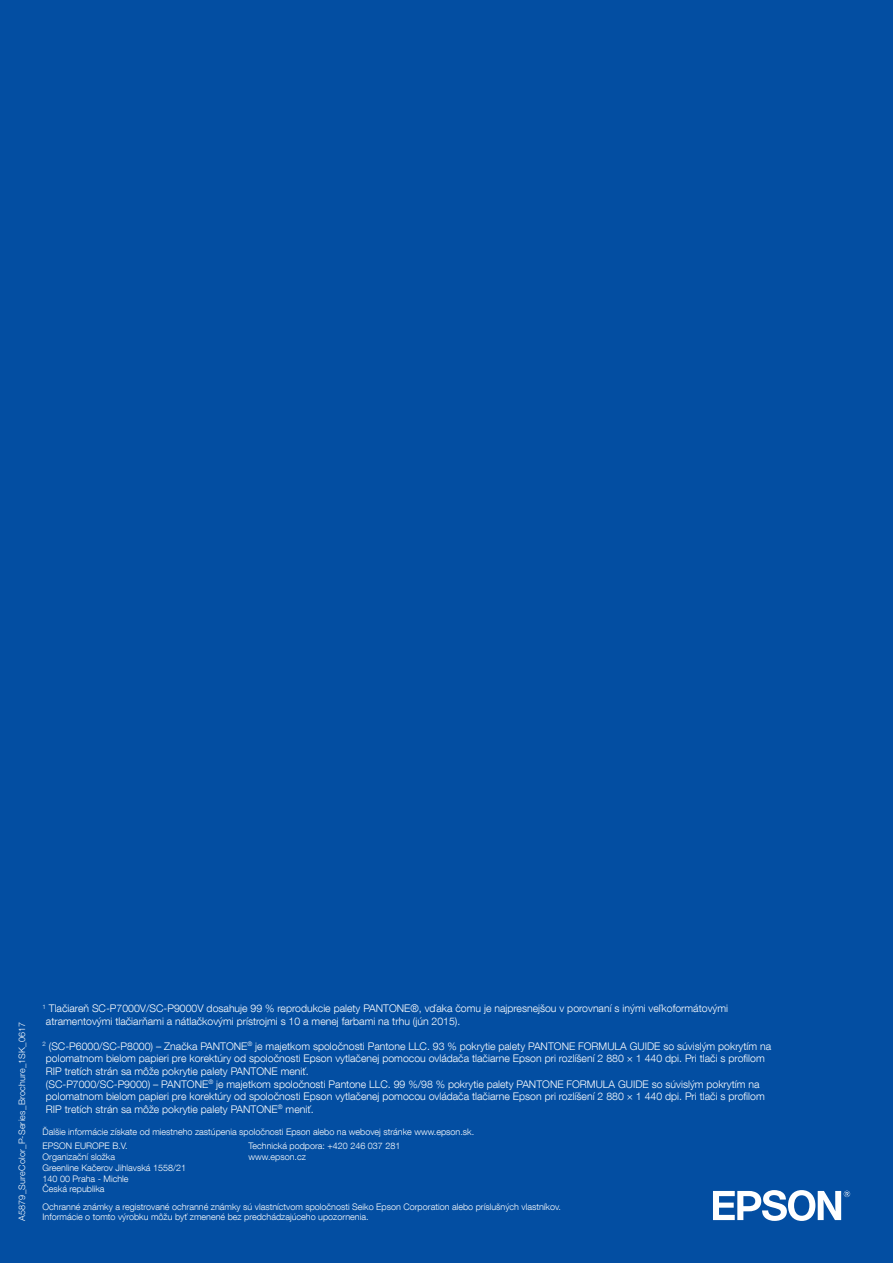
<style>
.page{position:relative;width:893px;height:1263px;background:#034ea2}
.page>*{position:absolute;margin:0;border:0;box-sizing:border-box;transform-origin:0 0}
.t1{font:300 10.5px/12.6px "Helvetica Neue LT Com";color:#fff}
.t2{font:300 9px/10.8px "Helvetica Neue LT Com";color:#fff}
.t3{font:300 9px "Helvetica Neue LT Pro";letter-spacing:.025em;color:#fff}
</style>
<div class="page">
<svg style="left:713px;top:1190px;width:138px;height:31px"></svg>
<p class="t3" style="left:16px;top:1220px;width:200px;rotate:-90deg">A5879_SureColor_P-Series_Brochure_1SK_0617</p>
<p class="t1" style="left:46px;top:1002px;width:684px;text-indent:-3px"><sup>1</sup> Tlačiareň SC-P7000V/SC-P9000V dosahuje 99 % reprodukcie palety PANTONE®, vďaka čomu je najpresnejšou v porovnaní s inými veľkoformátovými atramentovými tlačiarňami a nátlačkovými prístrojmi s 10 a menej farbami na trhu (jún 2015).</p>
<p class="t1" style="left:46px;top:1039px;width:727px;text-indent:-3px"><sup>2</sup> (SC-P6000/SC-P8000) – Značka PANTONE<sup>®</sup> je majetkom spoločnosti Pantone LLC. 93 % pokrytie palety PANTONE FORMULA GUIDE so súvislým pokrytím na polomatnom bielom papieri pre korektúry od spoločnosti Epson vytlačenej pomocou ovládača tlačiarne Epson pri rozlíšení 2 880 × 1 440 dpi. Pri tlači s profilom RIP tretích strán sa môže pokrytie palety PANTONE meniť.<br>(SC-P7000/SC-P9000) – PANTONE<sup>®</sup> je majetkom spoločnosti Pantone LLC. 99 %/98 % pokrytie palety PANTONE FORMULA GUIDE so súvislým pokrytím na polomatnom bielom papieri pre korektúry od spoločnosti Epson vytlačenej pomocou ovládača tlačiarne Epson pri rozlíšení 2 880 × 1 440 dpi. Pri tlači s profilom RIP tretích strán sa môže pokrytie palety PANTONE<sup>®</sup> meniť.</p>
<p class="t2" style="left:43px;top:1125px;width:433px;line-height:13.8px">Ďalšie informácie získate od miestneho zastúpenia spoločnosti Epson alebo na webovej stránke www.epson.sk.<br>EPSON EUROPE B.V.</p>
<p class="t2" style="left:43px;top:1151px;width:145px">Organizační složka<br>Greenline Kačerov Jihlavská 1558/21<br>140 00 Praha - Michle<br>Česká republika</p>
<p class="t2" style="left:248px;top:1140px;width:153px">Technická podpora: +420 246 037 281 www.epson.cz</p>
<p class="t2" style="left:43px;top:1201px;width:520px">Ochranné známky a registrované ochranné známky sú vlastníctvom spoločnosti Seiko Epson Corporation alebo príslušných vlastníkov.</p>
<p class="t2" style="left:43px;top:1212px;width:328px">Informácie o tomto výrobku môžu byť zmenené bez predchádzajúceho upozornenia.</p>
</div>
